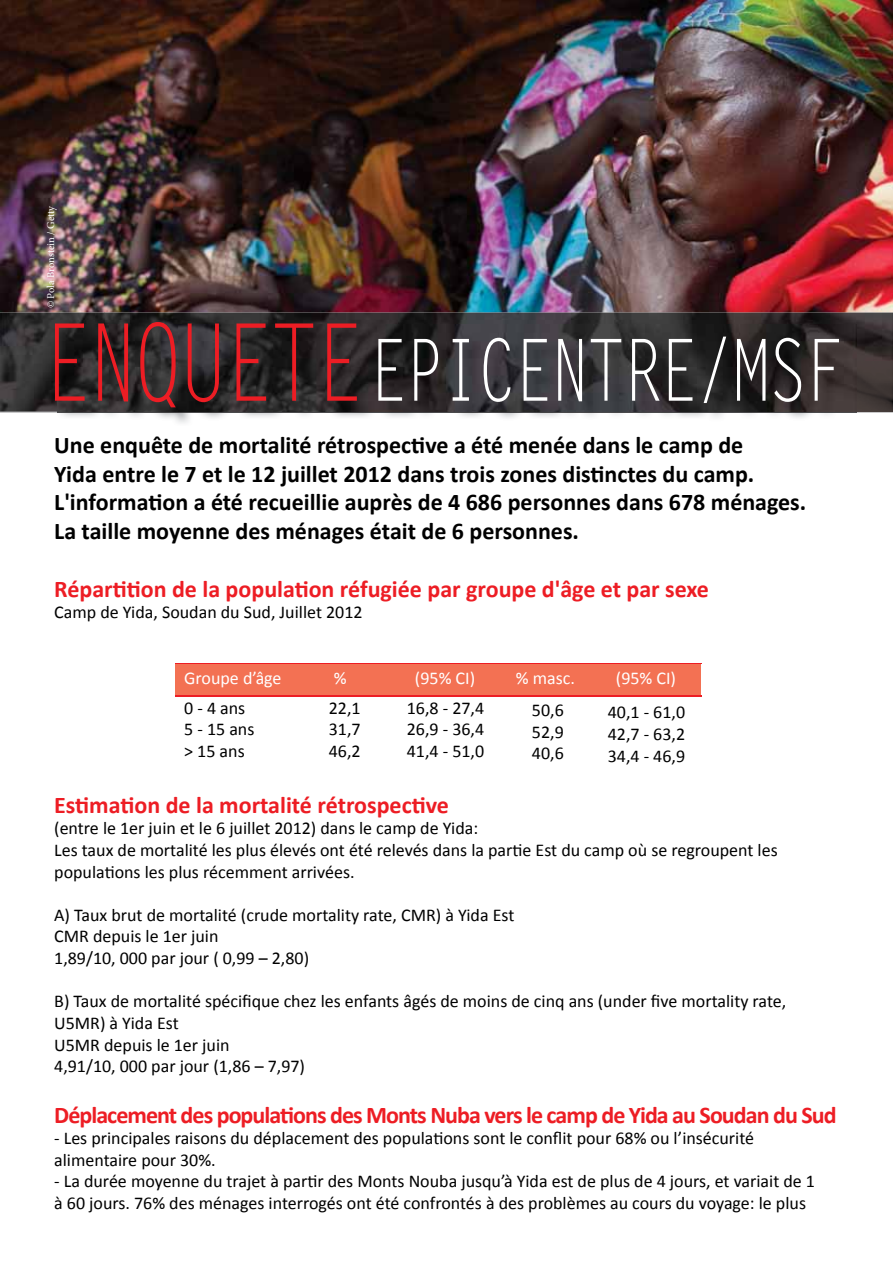
<style>
.page{position:relative;width:893px;height:1263px;background:#fff}
.page>*{position:absolute;margin:0;border:0;box-sizing:border-box;transform-origin:0 0}
.t1{font:85.8px "Letter Gothic Std";letter-spacing:-.05em;color:#fff;scale:.77 1}
.t2{font:700 24px/28.8px "Calibri";color:#000}
.t3{font:700 24px "Calibri";letter-spacing:-.01em;color:#ed1d24}
.t4{font:700 24px "Calibri";letter-spacing:-.04em;color:#ed1d24}
.t5{font:18px/21.6px "Calibri";color:#000}
.t6{font:18px "Calibri";color:#fff}
.t7{font:10.5px "Minion Pro";letter-spacing:-.005em;color:#fff}
.s1{font-size:107.25px;color:#ed1d24}
</style>
<div class="page">
<img style="left:0;top:0;width:893px;height:313px">
<hr style="left:857px;top:411px;width:36px;height:1px;background:#4b4b4d">
<hr style="left:0;top:411px;width:58px;height:1px;background:#4b4b4d">
<img style="left:0;top:313px;width:105px;height:98px">
<img style="left:105px;top:313px;width:788px;height:49px">
<img style="left:857px;top:362px;width:36px;height:49px">
<img style="left:58px;top:324px;width:799px;height:99px">
<div style="left:176px;top:664px;width:525px;height:31px;background:#f37153"></div>
<hr style="left:175px;top:663px;width:527px;height:1px;background:#ed1d24">
<hr style="left:175px;top:695px;width:527px;height:1px;background:#ed1d24">
<p class="t7" style="left:44px;top:308px;width:104px;rotate:-90deg">© Pola Bronstein / Getty</p>
<h1 class="t1" style="left:43px;top:321px;width:1042px"><span class="s1">ENQUETE</span>EPICENTRE/MSF</h1>
<p class="t2" style="left:54px;top:429px;width:754px">Une enquête de mortalité rétrospective a été menée dans le camp de<br>Yida entre le 7 et le 12 juillet 2012 dans trois zones distinctes du camp.<br>L'information a été recueillie auprès de 4 686 personnes dans 678 ménages.<br>La taille moyenne des ménages était de 6 personnes.</p>
<h2 class="t3" style="left:54px;top:574px;width:656px">Répartition de la population réfugiée par groupe d'âge et par sexe</h2>
<p class="t5" style="left:54px;top:601px;width:310px">Camp de Yida, Soudan du Sud, Juillet 2012</p>
<p class="t6" style="left:184px;top:667px;width:99px">Groupe d’âge</p>
<p class="t6" style="left:415px;top:667px;width:62px">(95% CI)</p>
<p class="t6" style="left:516px;top:667px;width:61px">% masc.</p>
<p class="t6" style="left:616px;top:667px;width:62px">(95% CI)</p>
<p class="t5" style="left:184px;top:696px;width:72px">0 - 4 ans<br>5 - 15 ans &gt; 15 ans</p>
<p class="t5" style="left:329px;top:696px;width:33px;text-align:justify">22,1<br>31,7<br>46,2</p>
<p class="t5" style="left:407px;top:696px;width:79px;text-align:justify">16,8 - 27,4<br>26,9 - 36,4<br>41,4 - 51,0</p>
<p class="t6" style="left:334px;top:667px;width:14px">%</p>
<p class="t5" style="left:532px;top:699px;width:33px;text-align:justify">50,6<br>52,9<br>40,6</p>
<p class="t5" style="left:608px;top:701px;width:79px;text-align:justify">40,1 - 61,0<br>42,7 - 63,2<br>34,4 - 46,9</p>
<h2 class="t3" style="left:54px;top:790px;width:396px">Estimation de la mortalité rétrospective</h2>
<p class="t5" style="left:54px;top:817px;width:725px">(entre le 1er juin et le 6 juillet 2012) dans le camp de Yida:<br>Les taux de mortalité les plus élevés ont été relevés dans la partie Est du camp où se regroupent les populations les plus récemment arrivées.</p>
<p class="t5" style="left:54px;top:903px;width:462px">A) Taux brut de mortalité (crude mortality rate, CMR) à Yida Est<br>CMR depuis le 1er juin<br>1,89/10, 000 par jour ( 0,99 – 2,80)</p>
<p class="t5" style="left:54px;top:990px;width:734px">B) Taux de mortalité spécifique chez les enfants âgés de moins de cinq ans (under five mortality rate, U5MR) à Yida Est<br>U5MR depuis le 1er juin<br>4,91/10, 000 par jour (1,86 – 7,97)</p>
<h2 class="t4" style="left:54px;top:1100px;width:784px">Déplacement des populations des Monts Nuba vers le camp de Yida au Soudan du Sud</h2>
<p class="t5" style="left:54px;top:1126px;width:701px">- Les principales raisons du déplacement des populations sont le conflit pour 68% ou l’insécurité alimentaire pour 30%.</p>
<p class="t5" style="left:54px;top:1170px;width:762px">- La durée moyenne du trajet à partir des Monts Nouba jusqu’à Yida est de plus de 4 jours, et variait de 1 à 60 jours. 76% des ménages interrogés ont été confrontés à des problèmes au cours du voyage: le plus</p>
</div>
